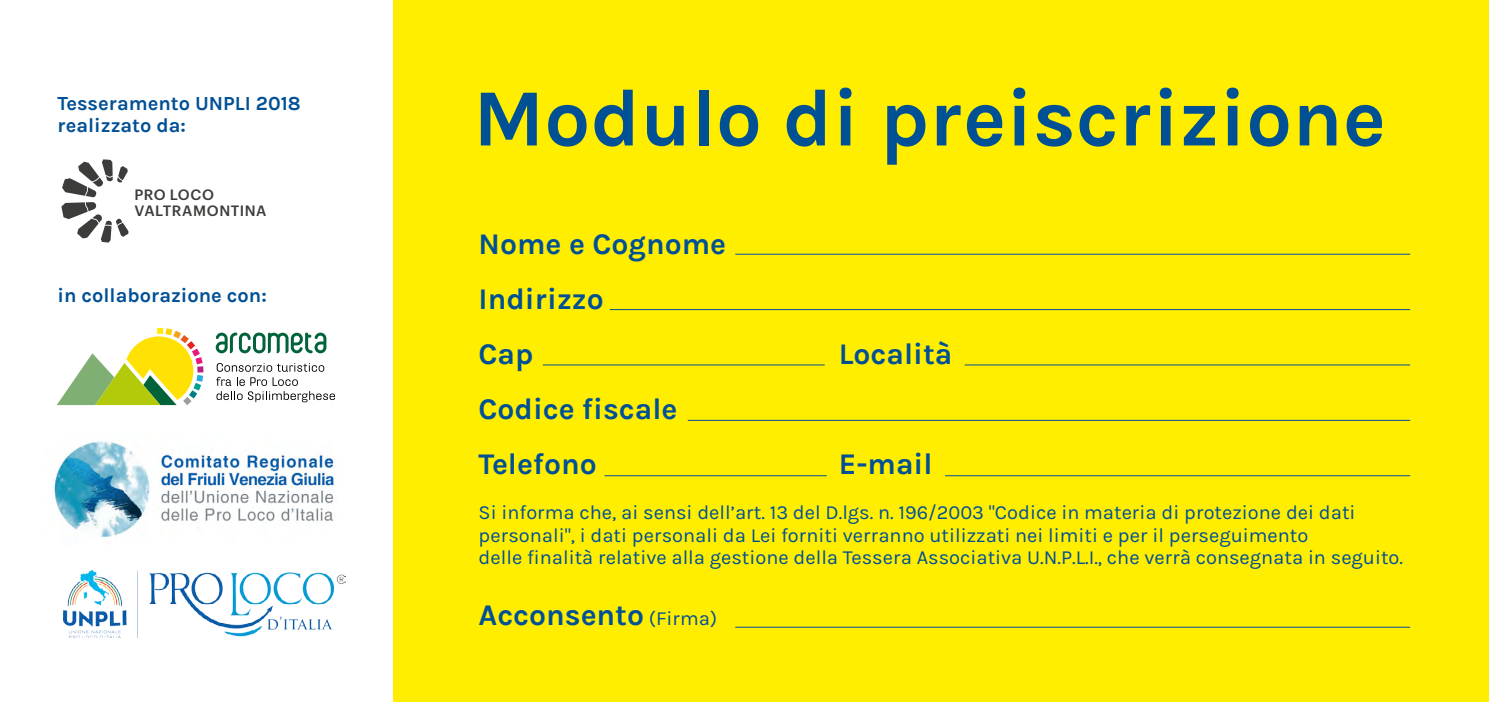
<style>
.page{position:relative;width:1489px;height:702px;background:#fff}
.page>*{position:absolute;margin:0;border:0;box-sizing:border-box;transform-origin:0 0}
.t1{font:700 81.25px "Karla";color:#005095}
.t2{font:700 30px/55px "Karla";color:#005095}
.t3{font:20px/22.5px "Karla";color:#005095}
.t4{font:700 20px/22.5px "Karla";color:#005095}
.t5{font:500 14.75px/16px "Graphik";letter-spacing:.035em;color:#3c3c3b}
.s1{font-weight:400;font-size:20px}
</style>
<div class="page">
<div style="left:393px;top:0;width:1095px;height:702px;background:#fe0"></div>
<img style="left:54px;top:441px;width:282px;height:96px">
<img style="left:63px;top:571px;width:282px;height:66px">
<hr style="left:735px;top:254px;width:674px;height:1px;background:#005095">
<hr style="left:609px;top:309px;width:800px;height:1px;background:#005095">
<hr style="left:687px;top:420px;width:722px;height:1px;background:#005095">
<hr style="left:735px;top:626px;width:674px;height:1px;background:#005095">
<hr style="left:945px;top:475px;width:464px;height:1px;background:#005095">
<hr style="left:604px;top:475px;width:222px;height:1px;background:#005095">
<hr style="left:964px;top:364px;width:445px;height:1px;background:#005095">
<hr style="left:543px;top:364px;width:281px;height:1px;background:#005095">
<svg style="left:61px;top:159px;width:68px;height:84px"></svg>
<svg style="left:57px;top:328px;width:146px;height:77px"></svg>
<svg style="left:216px;top:332px;width:110px;height:21px"></svg>
<svg style="left:216px;top:363px;width:119px;height:39px"></svg>
<p class="t4" style="left:57px;top:92px;width:245px">Tesseramento UNPLI 2018 realizzato da:</p>
<p class="t5" style="left:134px;top:185px;width:133px">PRO LOCO<br>VALTRAMONTINA</p>
<p class="t4" style="left:57px;top:284px;width:211px">in collaborazione con:</p>
<h1 class="t1" style="left:473px;top:71px;width:914px">Modulo di preiscrizione</h1>
<h2 class="t2" style="left:478px;top:217px;width:249px">Nome e Cognome<br>Indirizzo<br>Cap</h2>
<h2 class="t2" style="left:838px;top:327px;width:115px">Località</h2>
<h2 class="t2" style="left:478px;top:382px;width:200px">Codice fiscale<br>Telefono</h2>
<h2 class="t2" style="left:838px;top:437px;width:95px">E-mail</h2>
<p class="t3" style="left:478px;top:502px;width:925px">Si informa che, ai sensi dell’art. 13 del D.lgs. n. 196/2003 "Codice in materia di protezione dei dati personali", i dati personali da Lei forniti verranno utilizzati nei limiti e per il perseguimento<br>delle finalità relative alla gestione della Tessera Associativa U.N.P.L.I., che verrà consegnata in seguito.</p>
<h2 class="t2" style="left:478px;top:587px;width:240px">Acconsento <span class="s1">(Firma)</span></h2>
</div>
